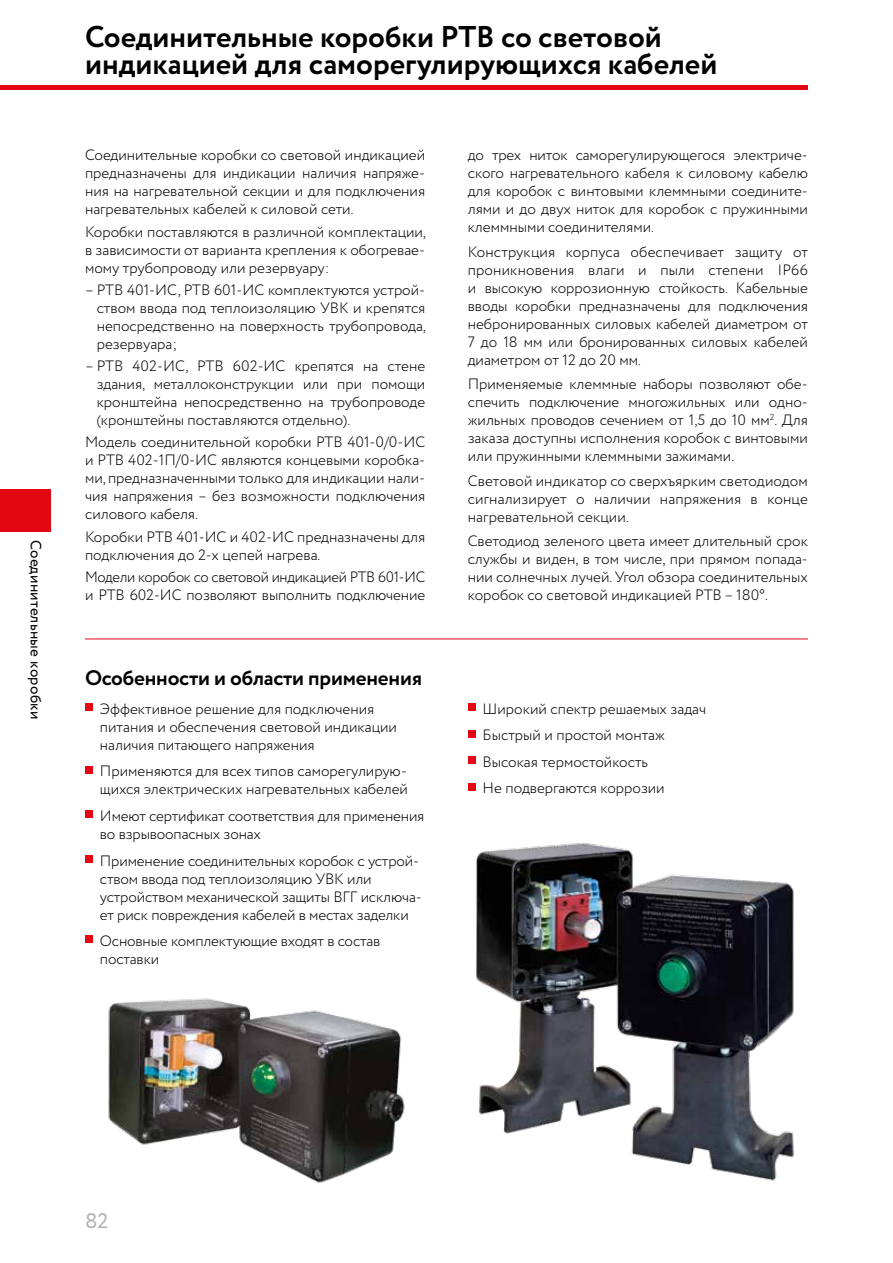
<style>
.page{position:relative;width:893px;height:1263px;background:#fff}
.page>*{position:absolute;margin:0;border:0;box-sizing:border-box;transform-origin:0 0}
.t1{font:700 30px/27px "Circe";color:#000}
.t2{font:700 21px "Circe";letter-spacing:-.01em;color:#000}
.t3{font:21px "Circe";color:#b3b2b2}
.t4{font:300 15px/18px "Circe";color:#000;text-align:justify}
.t5{font:300 15px/18px "Circe";letter-spacing:-.02em;color:#000}
.t6{font:15px "Circe";letter-spacing:.02em;color:#000}
</style>
<div class="page">
<hr style="left:0;top:85px;width:808px;height:4px;background:#e30613">
<div style="left:0;top:489px;width:51px;height:42px;background:#e30613"></div>
<img style="left:108px;top:998px;width:297px;height:185px">
<img style="left:476px;top:842px;width:318px;height:339px">
<div style="left:85px;top:703px;width:8px;height:8px;background:#e30613"></div>
<div style="left:85px;top:766px;width:8px;height:7px;background:#e30613"></div>
<div style="left:85px;top:810px;width:8px;height:8px;background:#e30613"></div>
<div style="left:85px;top:855px;width:8px;height:7px;background:#e30613"></div>
<div style="left:85px;top:935px;width:8px;height:8px;background:#e30613"></div>
<div style="left:468px;top:703px;width:7px;height:8px;background:#e30613"></div>
<div style="left:468px;top:730px;width:7px;height:7px;background:#e30613"></div>
<div style="left:468px;top:756px;width:7px;height:8px;background:#e30613"></div>
<div style="left:468px;top:783px;width:7px;height:7px;background:#e30613"></div>
<hr style="left:85px;top:639px;width:723px;height:1px;background:#e30613">
<p class="t6" style="left:46px;top:540px;width:181px;rotate:90deg">Соединительные коробки</p>
<h1 class="t1" style="left:85px;top:24px;width:634px">Соединительные коробки РТВ со световой индикацией для саморегулирующихся кабелей</h1>
<p class="t4" style="left:85px;top:147px;width:342px">Соединительные коробки со световой индикацией предназначены для индикации наличия напряже&shy;ния на нагревательной секции и для подключения нагревательных кабелей к силовой сети.</p>
<p class="t4" style="left:85px;top:223px;width:342px">Коробки поставляются в различной комплектации, в зависимости от варианта крепления к обогревае&shy;мому трубопроводу или резервуару:</p>
<p class="t4" style="left:97px;top:281px;width:331px;text-indent:-12px">– РТВ 401-ИС, РТВ 601-ИС комплектуются устрой&shy;ством ввода под теплоизоляцию УВК и крепятся непосредственно на поверхность трубопровода, резервуара;</p>
<p class="t4" style="left:97px;top:357px;width:330px;text-indent:-12px">– РТВ 402-ИС, РТВ 602-ИС крепятся на стене здания, металлоконструкции или при помощи кронштейна непосредственно на трубопроводе (кронштейны поставляются отдельно).</p>
<p class="t4" style="left:85px;top:434px;width:342px">Модель соединительной коробки РТВ 401-0/0-ИС и РТВ 402-1П/0-ИС являются концевыми коробка&shy;ми, предназначенными только для индикации нали&shy;чия напряжения – без возможности подключения силового кабеля.</p>
<p class="t4" style="left:85px;top:528px;width:342px">Коробки РТВ 401-ИС и 402-ИС предназначены для подключения до 2-х цепей нагрева.</p>
<p class="t5" style="left:85px;top:568px;width:342px">Модели коробок со световой индикацией РТВ 601-ИС и РТВ 602-ИС позволяют выполнить подключение</p>
<h2 class="t2" style="left:85px;top:663px;width:339px">Особенности и области применения</h2>
<p class="t4" style="left:100px;top:700px;width:299px;text-align:left">Эффективное решение для подключения питания и обеспечения световой индикации наличия питающего напряжения</p>
<p class="t4" style="left:100px;top:763px;width:310px">Применяются для всех типов саморегулирую&shy;щихся электрических нагревательных кабелей</p>
<p class="t4" style="left:100px;top:807px;width:326px">Имеют сертификат соответствия для применения во взрывоопасных зонах</p>
<p class="t4" style="left:100px;top:852px;width:323px;text-align:left">Применение соединительных коробок с устрой&shy;ством ввода под теплоизоляцию УВК или устройством механической защиты ВГГ исключа&shy;ет риск повреждения кабелей в местах заделки</p>
<p class="t4" style="left:100px;top:932px;width:282px">Основные комплектующие входят в состав поставки</p>
<p class="t4" style="left:468px;top:147px;width:342px">до трех ниток саморегулирующегося электриче&shy;ского нагревательного кабеля к силовому кабелю для коробок с винтовыми клеммными соедините&shy;лями и до двух ниток для коробок с пружинными клеммными соединителями.</p>
<p class="t4" style="left:468px;top:243px;width:342px">Конструкция корпуса обеспечивает защиту от проникновения влаги и пыли степени IP66 и высокую коррозионную стойкость. Кабельные вводы коробки предназначены для подключения небронированных силовых кабелей диаметром от 7 до 18 мм или бронированных силовых кабелей диаметром от 12 до 20 мм.</p>
<p class="t4" style="left:468px;top:375px;width:342px">Применяемые клеммные наборы позволяют обе&shy;спечить подключение многожильных или одно&shy;жильных проводов сечением от 1,5 до 10 мм<sup>2</sup>. Для заказа доступны исполнения коробок с винтовыми или пружинными клеммными зажимами.</p>
<p class="t4" style="left:468px;top:472px;width:342px">Световой индикатор со сверхъярким светодиодом сигнализирует о наличии напряжения в конце нагревательной секции.</p>
<p class="t4" style="left:468px;top:532px;width:342px">Светодиод зеленого цвета имеет длительный срок службы и виден, в том числе, при прямом попада&shy;нии солнечных лучей. Угол обзора соединительных коробок со световой индикацией РТВ – 180°.</p>
<p class="t4" style="left:483px;top:696px;width:225px;line-height:26.5px;text-align:left">Широкий спектр решаемых задач<br>Быстрый и простой монтаж<br>Высокая термостойкость<br>Не подвергаются коррозии</p>
<h2 class="t3" style="left:85px;top:1207px;width:25px">82</h2>
</div>
